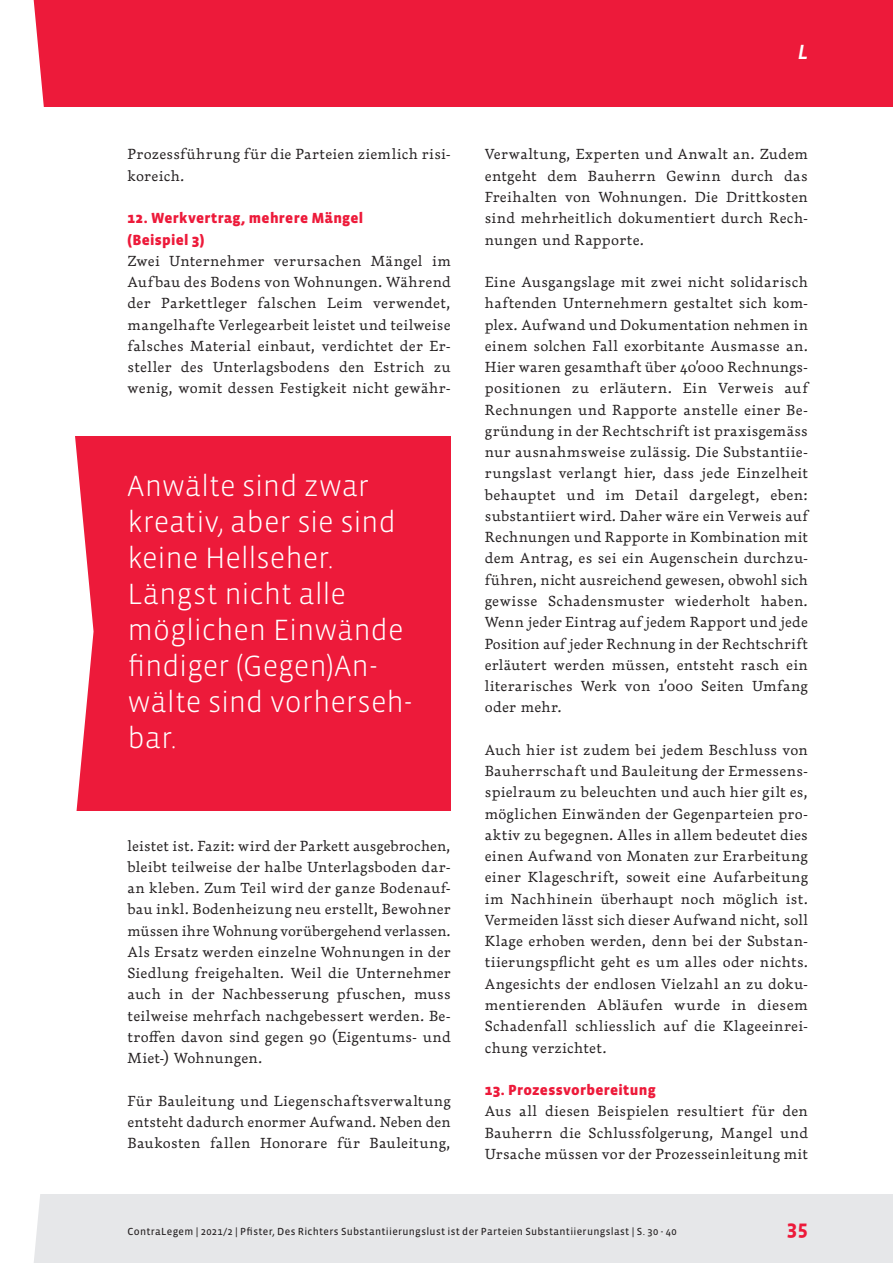
<style>
.page{position:relative;width:893px;height:1263px;background:#fff}
.page>*{position:absolute;margin:0;border:0;box-sizing:border-box;transform-origin:0 0}
.Zitat_Box{font:300 30px/36px "Vista Sans OT";letter-spacing:-.005em;color:#fff}
.Fusszeile{font:700 21px "Vista Sans OT";color:#ed1a3a}
.t1{font:italic 500 21px "Vista Sans OT";color:#fff}
.Ueberschrift{font:900 15px/21.3px "Vista Sans OT";letter-spacing:.02em;color:#ed1a3a}
.GT{font:300 14.25px/21.3px "Dederon LOT";letter-spacing:.015em;color:#231f20;text-align:justify}
.Fusszeile-2{font:10.5px "Vista Sans OT";letter-spacing:.03em;color:#231f20}
</style>
<div class="page">
<div style="left:1px;top:1195px;width:892px;height:68px;background:#e6e7e9"></div>
<div style="left:0;top:0;width:893px;height:106px;background:#ed1a3a"></div>
<div style="left:0;top:436px;width:451px;height:374px;background:#ed1a3a"></div>
<svg style="left:0;top:0;width:94px;height:1263px"></svg>
<h2 class="t1" style="left:798px;top:41px;width:12px">L</h2>
<p class="GT" style="left:128px;top:144px;width:325px">Prozessführung für die Parteien ziemlich risi&shy;koreich.</p>
<p class="Ueberschrift" style="left:128px;top:208px;width:237px">12. Werkvertrag, mehrere Mängel (Beispiel 3)</p>
<p class="GT" style="left:128px;top:250px;width:325px">Zwei Unternehmer verursachen Mängel im Aufbau des Bodens von Wohnungen. Während der Parkettleger falschen Leim verwendet, mangelhafte Verlegearbeit leistet und teilweise falsches Material einbaut, verdichtet der Er&shy;steller des Unterlagsbodens den Estrich zu wenig, womit dessen Festigkeit nicht gewähr-</p>
<p class="Zitat_Box" style="left:128px;top:469px;width:286px">Anwälte sind zwar kreativ, aber sie sind keine Hellseher.<br>Längst nicht alle möglichen Einwände findiger (Gegen)An&shy;wälte sind vorherseh&shy;bar.</p>
<p class="GT" style="left:128px;top:835px;width:325px">leistet ist. Fazit: wird der Parkett ausgebrochen, bleibt teilweise der halbe Unterlagsboden dar&shy;an kleben. Zum Teil wird der ganze Bodenauf&shy;bau inkl. Bodenheizung neu erstellt, Bewohner müssen ihre Wohnung vorübergehend verlassen.<br>Als Ersatz werden einzelne Wohnungen in der Siedlung freigehalten. Weil die Unternehmer auch in der Nachbesserung pfuschen, muss teilweise mehrfach nachgebessert werden. Be&shy;troffen davon sind gegen 90 (Eigentums- und Miet-) Wohnungen.</p>
<p class="GT" style="left:128px;top:1090px;width:325px">Für Bauleitung und Liegenschaftsverwaltung entsteht dadurch enormer Aufwand. Neben den Baukosten fallen Honorare für Bauleitung,</p>
<p class="GT" style="left:485px;top:144px;width:325px">Verwaltung, Experten und Anwalt an. Zudem entgeht dem Bauherrn Gewinn durch das Freihalten von Wohnungen. Die Drittkosten sind mehrheitlich dokumentiert durch Rech&shy;nungen und Rapporte.</p>
<p class="GT" style="left:485px;top:271px;width:325px">Eine Ausgangslage mit zwei nicht solidarisch haftenden Unternehmern gestaltet sich kom&shy;plex. Aufwand und Dokumentation nehmen in einem solchen Fall exorbitante Ausmasse an.<br>Hier waren gesamthaft über 40’000 Rechnungs&shy;positionen zu erläutern. Ein Verweis auf Rechnungen und Rapporte anstelle einer Be&shy;gründung in der Rechtschrift ist praxisgemäss nur ausnahmsweise zulässig. Die Substantiie&shy;rungslast verlangt hier, dass jede Einzelheit behauptet und im Detail dargelegt, eben: substantiiert wird. Daher wäre ein Verweis auf Rechnungen und Rapporte in Kombination mit dem Antrag, es sei ein Augenschein durchzu&shy;führen, nicht ausreichend gewesen, obwohl sich gewisse Schadensmuster wiederholt haben.<br>Wenn jeder Eintrag auf jedem Rapport und jede Position auf jeder Rechnung in der Rechtschrift erläutert werden müssen, entsteht rasch ein literarisches Werk von 1’000 Seiten Umfang oder mehr.</p>
<p class="GT" style="left:485px;top:739px;width:325px">Auch hier ist zudem bei jedem Beschluss von Bauherrschaft und Bauleitung der Ermessens&shy;spielraum zu beleuchten und auch hier gilt es, möglichen Einwänden der Gegenparteien pro&shy;aktiv zu begegnen. Alles in allem bedeutet dies einen Aufwand von Monaten zur Erarbeitung einer Klageschrift, soweit eine Aufarbeitung im Nachhinein überhaupt noch möglich ist.<br>Vermeiden lässt sich dieser Aufwand nicht, soll Klage erhoben werden, denn bei der Substan&shy;tiierungspflicht geht es um alles oder nichts.<br>Angesichts der endlosen Vielzahl an zu doku&shy;mentierenden Abläufen wurde in diesem Schadenfall schliesslich auf die Klageeinrei&shy;chung verzichtet.</p>
<p class="Ueberschrift" style="left:485px;top:1079px;width:172px">13. Prozessvorbereitung</p>
<p class="GT" style="left:485px;top:1100px;width:325px">Aus all diesen Beispielen resultiert für den Bauherrn die Schlussfolgerung, Mangel und Ursache müssen vor der Prozesseinleitung mit</p>
<p class="Fusszeile-2" style="left:128px;top:1226px;width:551px">ContraLegem | 2021/2 | Pfister, Des Richters Substantiierungslust ist der Parteien Substantiierungslast | S. 30 - 40</p>
<p class="Fusszeile" style="left:787px;top:1217px;width:22px">35</p>
</div>
